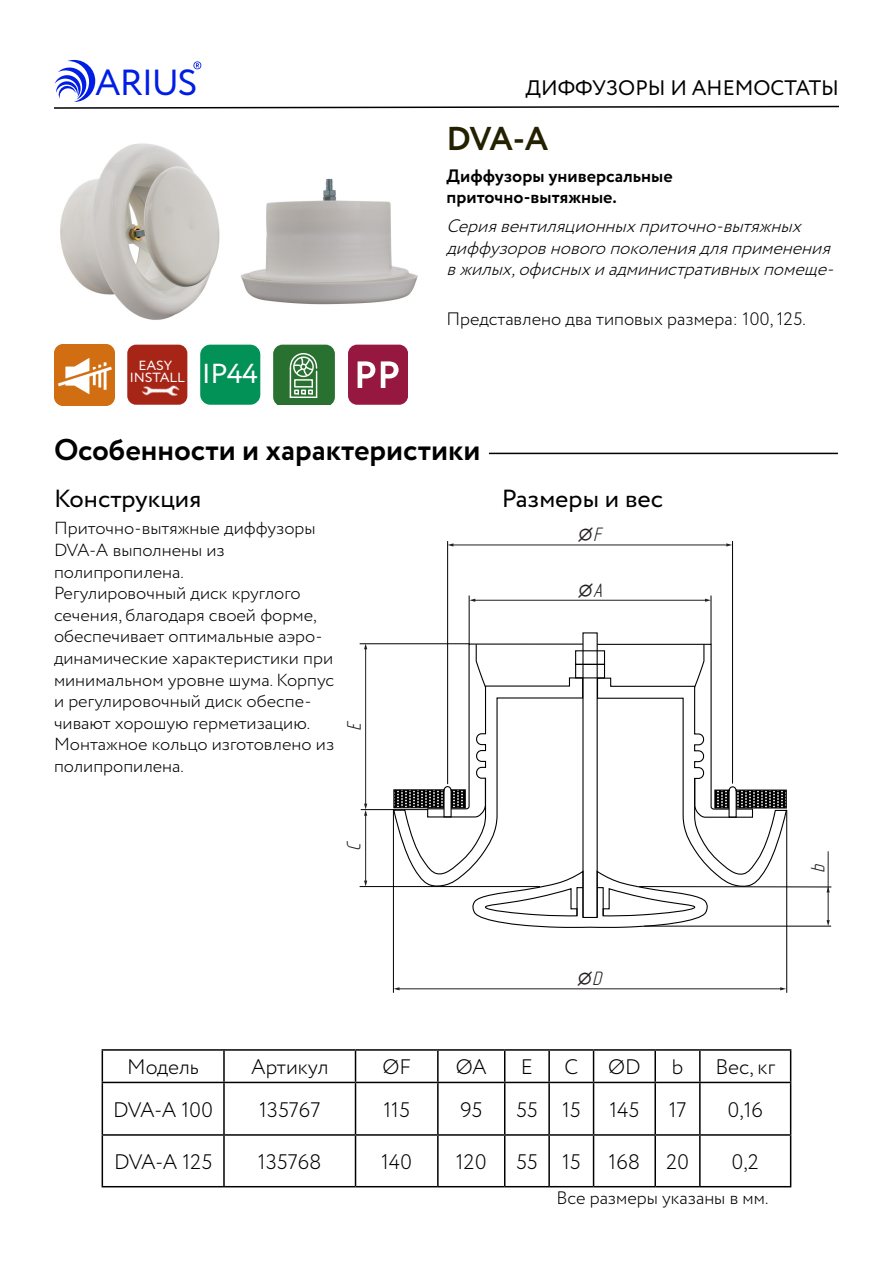
<style>
.page{position:relative;width:893px;height:1263px;background:#fff}
.page>*{position:absolute;margin:0;border:0;box-sizing:border-box;transform-origin:0 0}
.t1{font:36.3px "Circe";letter-spacing:-.04em;color:#001de4}
.t2{font:700 33px "Circe";color:#242100}
.t3{font:700 30px "Circe";color:#000}
.t4{font:24.75px "Circe";color:#000}
.t5{font:300 21px "Circe";color:#000}
.t6{font:21px "Circe";color:#000}
.t7{font:italic 19.65px "GOST2.304";color:#231f20}
.t8{font:italic 19.5px "GOST2.304";color:#231f20}
.t9{font:italic 300 18px/21.6px "Circe";color:#000}
.t10{font:300 18px "Circe";color:#000}
.t11{font:700 18px/21.6px "Circe";color:#000}
.t12{font:300 17.4px/21.6px "Circe";color:#000}
.t13{font:13.35px/12.8px "Circe";letter-spacing:-.01em;color:#fff;scale:1.05 1}
.s1{font-size:27.45px}
</style>
<div class="page">
<img style="left:60px;top:143px;width:358px;height:177px">
<svg style="left:54px;top:60px;width:785px;height:49px"></svg>
<svg style="left:273px;top:345px;width:62px;height:60px;background:#48854e"></svg>
<div style="left:127px;top:345px;width:60px;height:60px;background:#a62516;border-radius:9px"></div>
<img style="left:134px;top:385px;width:50px;height:20px">
<div style="left:200px;top:345px;width:60px;height:60px;background:#029157;border-radius:10px"></div>
<img style="left:54px;top:345px;width:61px;height:60px">
<div style="left:348px;top:345px;width:59px;height:59px;background:#961840;border-radius:9px"></div>
<svg style="left:358px;top:361px;width:17px;height:27px"></svg>
<svg style="left:381px;top:361px;width:18px;height:27px"></svg>
<hr style="left:102px;top:1049px;width:122px;height:2px;background:#000">
<hr style="left:102px;top:1051px;width:1px;height:31px;background:#000">
<hr style="left:224px;top:1049px;width:131px;height:2px;background:#000">
<hr style="left:223px;top:1051px;width:2px;height:31px;background:#000">
<hr style="left:355px;top:1049px;width:83px;height:2px;background:#000">
<hr style="left:355px;top:1051px;width:1px;height:31px;background:#000">
<hr style="left:438px;top:1049px;width:67px;height:2px;background:#000">
<hr style="left:437px;top:1051px;width:2px;height:31px;background:#000">
<hr style="left:505px;top:1049px;width:44px;height:2px;background:#000">
<hr style="left:504px;top:1051px;width:1px;height:31px;background:#000">
<hr style="left:549px;top:1049px;width:45px;height:2px;background:#000">
<hr style="left:548px;top:1051px;width:2px;height:31px;background:#000">
<hr style="left:594px;top:1049px;width:61px;height:2px;background:#000">
<hr style="left:593px;top:1051px;width:1px;height:31px;background:#000">
<hr style="left:655px;top:1049px;width:45px;height:2px;background:#000">
<hr style="left:654px;top:1051px;width:2px;height:31px;background:#000">
<hr style="left:700px;top:1049px;width:91px;height:2px;background:#000">
<hr style="left:699px;top:1051px;width:2px;height:31px;background:#000">
<hr style="left:790px;top:1051px;width:1px;height:31px;background:#000">
<hr style="left:102px;top:1082px;width:122px;height:1px;background:#000">
<hr style="left:102px;top:1083px;width:1px;height:51px;background:#000">
<hr style="left:224px;top:1082px;width:131px;height:1px;background:#000">
<hr style="left:223px;top:1083px;width:2px;height:51px;background:#000">
<hr style="left:355px;top:1082px;width:83px;height:1px;background:#000">
<hr style="left:355px;top:1083px;width:1px;height:51px;background:#000">
<hr style="left:438px;top:1082px;width:67px;height:1px;background:#000">
<hr style="left:437px;top:1083px;width:2px;height:51px;background:#000">
<hr style="left:505px;top:1082px;width:44px;height:1px;background:#000">
<hr style="left:504px;top:1083px;width:1px;height:51px;background:#000">
<hr style="left:549px;top:1082px;width:45px;height:1px;background:#000">
<hr style="left:548px;top:1083px;width:2px;height:51px;background:#000">
<hr style="left:594px;top:1082px;width:61px;height:1px;background:#000">
<hr style="left:593px;top:1083px;width:1px;height:51px;background:#000">
<hr style="left:655px;top:1082px;width:45px;height:1px;background:#000">
<hr style="left:654px;top:1083px;width:2px;height:51px;background:#000">
<hr style="left:700px;top:1082px;width:91px;height:1px;background:#000">
<hr style="left:699px;top:1083px;width:2px;height:51px;background:#000">
<hr style="left:790px;top:1083px;width:1px;height:51px;background:#000">
<hr style="left:102px;top:1134px;width:122px;height:2px;background:#000">
<hr style="left:102px;top:1136px;width:1px;height:50px;background:#000">
<hr style="left:224px;top:1134px;width:131px;height:2px;background:#000">
<hr style="left:223px;top:1136px;width:2px;height:50px;background:#000">
<hr style="left:355px;top:1134px;width:83px;height:2px;background:#000">
<hr style="left:355px;top:1136px;width:1px;height:50px;background:#000">
<hr style="left:438px;top:1134px;width:67px;height:2px;background:#000">
<hr style="left:437px;top:1136px;width:2px;height:50px;background:#000">
<hr style="left:505px;top:1134px;width:44px;height:2px;background:#000">
<hr style="left:504px;top:1136px;width:1px;height:50px;background:#000">
<hr style="left:549px;top:1134px;width:45px;height:2px;background:#000">
<hr style="left:548px;top:1136px;width:2px;height:50px;background:#000">
<hr style="left:594px;top:1134px;width:61px;height:2px;background:#000">
<hr style="left:593px;top:1136px;width:1px;height:50px;background:#000">
<hr style="left:655px;top:1134px;width:45px;height:2px;background:#000">
<hr style="left:654px;top:1136px;width:2px;height:50px;background:#000">
<hr style="left:700px;top:1134px;width:91px;height:2px;background:#000">
<hr style="left:699px;top:1136px;width:2px;height:50px;background:#000">
<hr style="left:790px;top:1136px;width:1px;height:50px;background:#000">
<hr style="left:102px;top:1186px;width:122px;height:1px;background:#000">
<hr style="left:224px;top:1186px;width:131px;height:1px;background:#000">
<hr style="left:355px;top:1186px;width:83px;height:1px;background:#000">
<hr style="left:438px;top:1186px;width:67px;height:1px;background:#000">
<hr style="left:505px;top:1186px;width:44px;height:1px;background:#000">
<hr style="left:549px;top:1186px;width:45px;height:1px;background:#000">
<hr style="left:594px;top:1186px;width:61px;height:1px;background:#000">
<hr style="left:655px;top:1186px;width:45px;height:1px;background:#000">
<hr style="left:700px;top:1186px;width:91px;height:1px;background:#000">
<hr style="left:489px;top:453px;width:349px;height:1px;background:#000">
<svg style="left:392px;top:643px;width:396px;height:285px"></svg>
<hr style="left:639px;top:886px;width:192px;height:1px;background:#000">
<hr style="left:360px;top:886px;width:180px;height:1px;background:#000">
<hr style="left:360px;top:643px;width:109px;height:1px;background:#000">
<hr style="left:469px;top:595px;width:1px;height:49px;background:#000">
<hr style="left:711px;top:595px;width:1px;height:49px;background:#000">
<hr style="left:361px;top:809px;width:67px;height:1px;background:#000">
<hr style="left:393px;top:810px;width:1px;height:183px;background:#000">
<hr style="left:786px;top:810px;width:1px;height:183px;background:#000">
<hr style="left:644px;top:926px;width:187px;height:1px;background:#000">
<hr style="left:447px;top:541px;width:1px;height:243px;background:#000">
<hr style="left:732px;top:541px;width:1px;height:242px;background:#000">
<hr style="left:365px;top:648px;width:1px;height:157px;background:#231f20">
<svg style="left:364px;top:643px;width:3px;height:6px"></svg>
<hr style="left:474px;top:600px;width:231px;height:1px;background:#231f20">
<svg style="left:469px;top:599px;width:6px;height:3px"></svg>
<svg style="left:705px;top:599px;width:6px;height:3px"></svg>
<hr style="left:398px;top:988px;width:385px;height:1px;background:#231f20">
<svg style="left:780px;top:987px;width:6px;height:3px"></svg>
<hr style="left:365px;top:815px;width:1px;height:68px;background:#231f20">
<svg style="left:364px;top:804px;width:3px;height:12px"></svg>
<svg style="left:364px;top:880px;width:3px;height:6px"></svg>
<hr style="left:452px;top:545px;width:274px;height:1px;background:#231f20">
<svg style="left:447px;top:543px;width:6px;height:3px"></svg>
<svg style="left:726px;top:543px;width:6px;height:3px"></svg>
<hr style="left:828px;top:851px;width:1px;height:71px;background:#231f20">
<svg style="left:826px;top:886px;width:4px;height:6px"></svg>
<svg style="left:826px;top:920px;width:4px;height:6px"></svg>
<h1 class="t1" style="left:95px;top:59px;width:104px">ARIUS</h1>
<p class="t13" style="left:129px;top:359px;width:124px;text-indent:9px">EASY<br>INSTALL <span class="s1">IP44</span></p>
<p class="t6" style="left:525px;top:74px;width:315px">ДИФФУЗОРЫ И АНЕМОСТАТЫ</p>
<h2 class="t2" style="left:446px;top:117px;width:103px">DVA-A</h2>
<p class="t11" style="left:446px;top:165px;width:228px">Диффузоры универсальные приточно-вытяжные.</p>
<p class="t9" style="left:446px;top:216px;width:395px">Сериявентиляционныхприточно-вытяжных диффузоровновогопоколениядляприменения вжилых,офисныхиадминистративныхпомеще-</p>
<p class="t10" style="left:446px;top:307px;width:361px">Представлено два типовых размера: 100, 125.</p>
<h3 class="t3" style="left:54px;top:429px;width:428px">Особенности и характеристики</h3>
<h3 class="t4" style="left:54px;top:482px;width:149px">Конструкция</h3>
<h3 class="t4" style="left:502px;top:482px;width:163px">Размеры и вес</h3>
<p class="t12" style="left:54px;top:518px;width:282px">Приточно-вытяжные диффузоры<br>DVA-A выполнены из полипропилена.<br>Регулировочный диск круглого сечения, благодаря своей форме, обеспечивает оптимальные аэро&shy;динамические характеристики при минимальном уровне шума. Корпус и регулировочный диск обеспе&shy;чивают хорошую герметизацию.<br>Монтажное кольцо изготовлено из полипропилена.</p>
<p class="t8" style="left:578px;top:525px;width:25px">ØF</p>
<p class="t8" style="left:578px;top:581px;width:25px">ØA</p>
<p class="t7" style="left:345px;top:730px;width:11px;rotate:-90deg">E</p>
<p class="t7" style="left:344px;top:850px;width:11px;rotate:-90deg">C</p>
<p class="t7" style="left:808px;top:872px;width:9px;rotate:-90deg">b</p>
<p class="t8" style="left:578px;top:969px;width:25px">ØD</p>
<p class="t5" style="left:127px;top:1053px;width:73px">Модель</p>
<p class="t5" style="left:251px;top:1053px;width:79px">Артикул</p>
<p class="t5" style="left:382px;top:1053px;width:30px">ØF</p>
<p class="t5" style="left:456px;top:1053px;width:33px">ØA</p>
<p class="t5" style="left:521px;top:1053px;width:14px">E</p>
<p class="t5" style="left:564px;top:1053px;width:15px">C</p>
<p class="t5" style="left:608px;top:1053px;width:34px">ØD</p>
<p class="t5" style="left:672px;top:1053px;width:13px">b</p>
<p class="t5" style="left:715px;top:1053px;width:61px">Вес, кг</p>
<p class="t5" style="left:113px;top:1096px;width:102px">DVA-A 100</p>
<p class="t5" style="left:259px;top:1096px;width:63px">135767</p>
<p class="t5" style="left:383px;top:1096px;width:28px">115</p>
<p class="t5" style="left:460px;top:1096px;width:24px">95</p>
<p class="t5" style="left:516px;top:1096px;width:66px">55 15</p>
<p class="t5" style="left:609px;top:1096px;width:31px">145</p>
<p class="t5" style="left:669px;top:1096px;width:19px">17</p>
<p class="t5" style="left:727px;top:1096px;width:37px">0,16</p>
<p class="t5" style="left:114px;top:1148px;width:100px">DVA-A 125</p>
<p class="t5" style="left:258px;top:1148px;width:65px">135768</p>
<p class="t5" style="left:381px;top:1148px;width:33px">140</p>
<p class="t5" style="left:456px;top:1148px;width:32px">120</p>
<p class="t5" style="left:516px;top:1148px;width:66px">55 15</p>
<p class="t5" style="left:608px;top:1148px;width:82px">168 20</p>
<p class="t5" style="left:732px;top:1148px;width:29px">0,2</p>
<p class="t10" style="left:556px;top:1186px;width:213px">Все размеры указаны в мм.</p>
</div>
